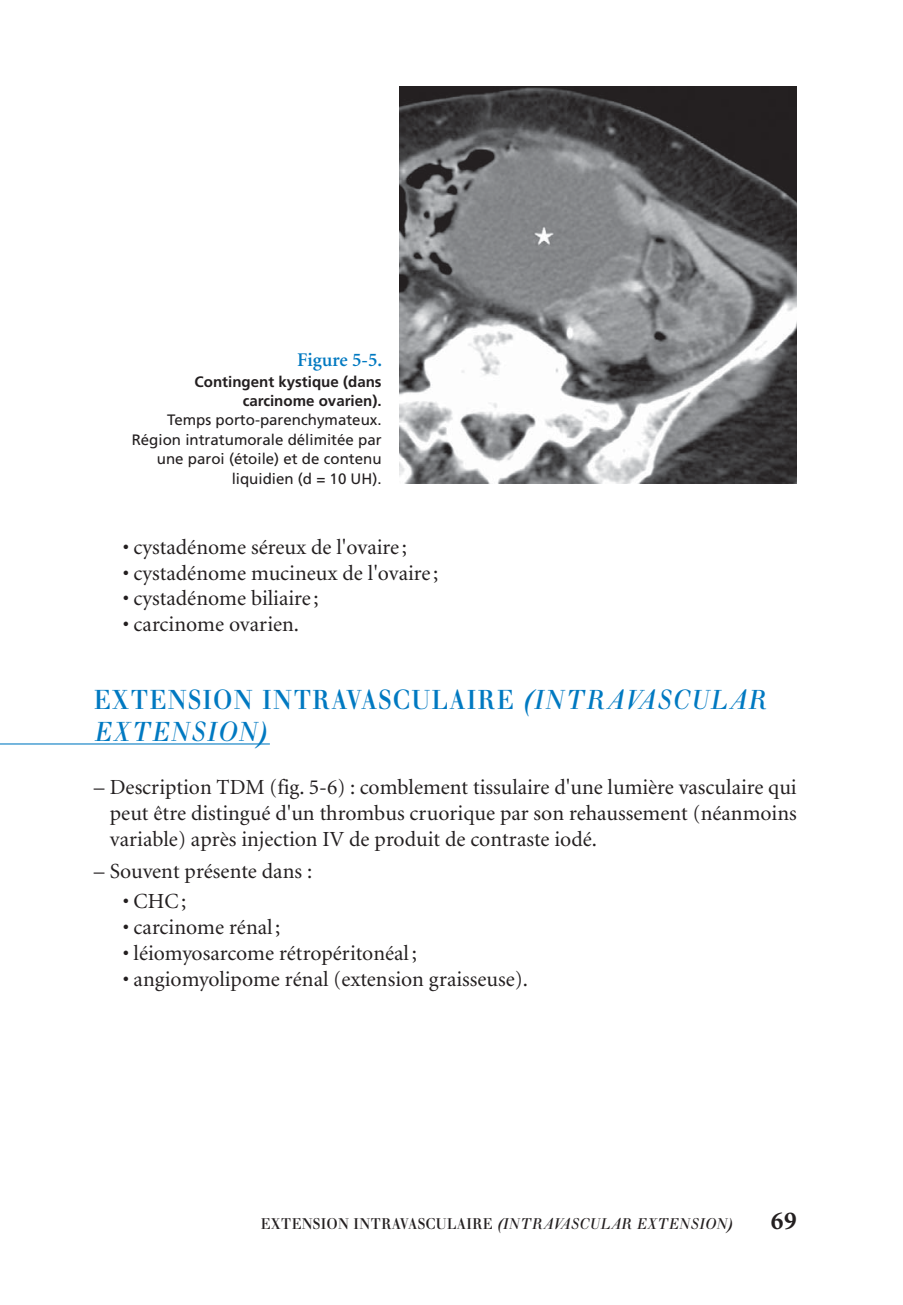
<style>
.page{position:relative;width:903px;height:1305px;background:#fff}
.page>*{position:absolute;margin:0;border:0;box-sizing:border-box;transform-origin:0 0}
.t1{font:500 32.2px/32.4px "Walbaum";letter-spacing:.05em;color:#0079c1;scale:.87 1}
.t2{font:700 25.9px "Minion";color:#231f20}
.t3{font:21.53px/25.9px "Minion";color:#231f20;text-align:justify}
.t4{font:600 19.43px "Minion";color:#0079c1}
.t5{font:500 18.2px "Walbaum";letter-spacing:.025em;color:#231f20;scale:.88 1}
.t6{font:15.05px/19.4px "Frutiger";color:#231f20;text-align:right}
.t7{font:700 15.05px/19.4px "Frutiger";color:#231f20;text-align:right}
.s1{font-style:italic}
</style>
<div class="page">
<hr style="left:0;top:743px;width:270px;height:1px;background:#0079c1">
<img style="left:399px;top:86px;width:397px;height:397px">
<p class="t4" style="left:297px;top:352px;width:86px">Figure 5-5.</p>
<p class="t7" style="left:195px;top:373px;width:188px">Contingent kystique (dans carcinome ovarien).</p>
<p class="t6" style="left:132px;top:412px;width:251px">Temps porto-parenchymateux.<br>Région intratumorale délimitée par une paroi (étoile) et de contenu liquidien (d = 10 UH).</p>
<p class="t3" style="left:123px;top:536px;width:286px">• cystadénome séreux de l'ovaire ;</p>
<p class="t3" style="left:123px;top:561px;width:317px">• cystadénome mucineux de l'ovaire ;</p>
<p class="t3" style="left:123px;top:587px;width:197px">• cystadénome biliaire ;</p>
<p class="t3" style="left:123px;top:613px;width:178px">• carcinome ovarien .</p>
<h1 class="t1" style="left:94px;top:687px;width:775px">EXTENSION INTRAVASCULAIRE <span class="s1">(INTRAVASCULAR<br>EXTENSION)</span></h1>
<p class="t3" style="left:110px;top:776px;width:688px;text-indent:-16px">– Description TDM ( fig. 5-6 ) : comblement tissulaire d'une lumière vasculaire qui peut être distingué d'un thrombus cruorique par son rehaussement (néanmoins variable) après injection IV de produit de contraste iodé.</p>
<p class="t3" style="left:94px;top:860px;width:220px">– Souvent présente dans :</p>
<p class="t3" style="left:123px;top:890px;width:65px">• CHC ;</p>
<p class="t3" style="left:123px;top:916px;width:159px">• carcinome rénal ;</p>
<p class="t3" style="left:123px;top:942px;width:295px">• léiomyosarcome rétropéritonéal ;</p>
<p class="t3" style="left:123px;top:968px;width:407px">• angiomyolipome rénal (extension graisseuse).</p>
<p class="t5" style="left:261px;top:1218px;width:537px">EXTENSION INTRAVASCULAIRE <span class="s1">(INTRAVASCULAR EXTENSION)</span></p>
<p class="t2" style="left:770px;top:1211px;width:27px">69</p>
</div>
